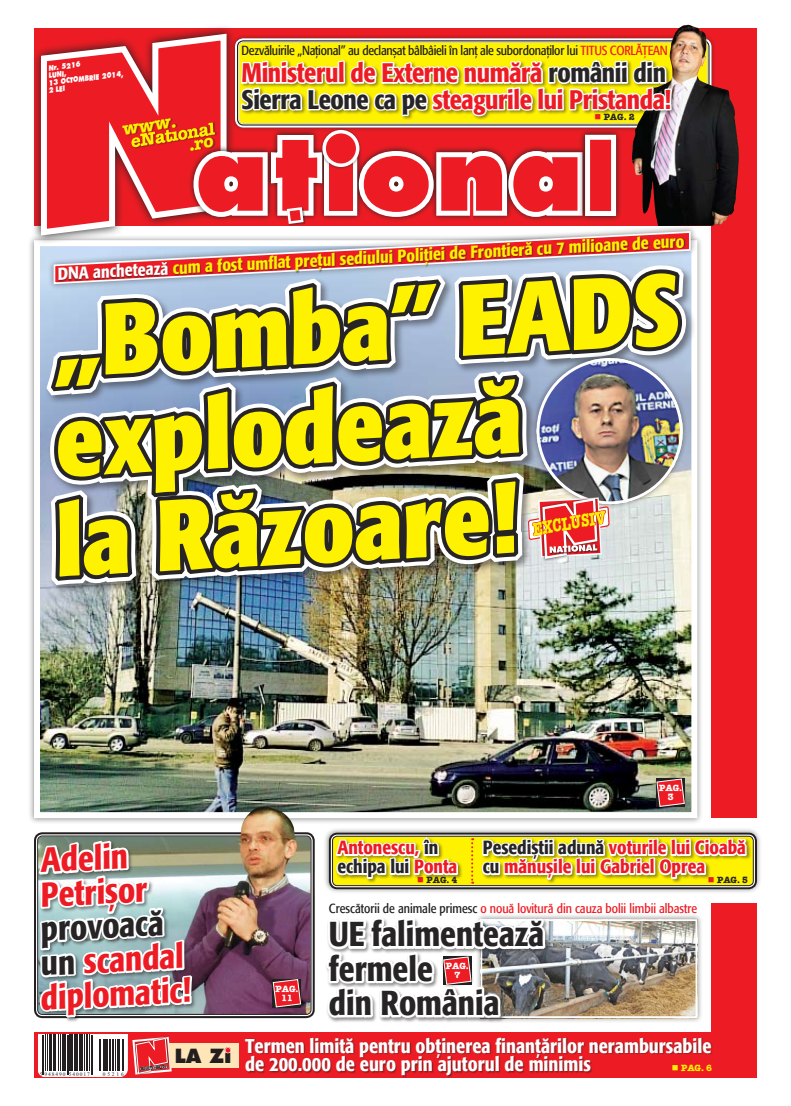
<style>
.page{position:relative;width:791px;height:1106px;background:#fff}
.page>*{position:absolute;margin:0;border:0;box-sizing:border-box;transform-origin:0 0}
.t1{font:100.7px "Futura Extra Bold Rom";color:#ed1c24}
.t2{font:700 condensed 99.6px/99.6px "R Formata";color:#fff200}
.t3{font:500 condensed 34.4px/34.3px "R Formata";color:#ed1c24}
.t4{font:500 condensed 34.4px/34.3px "R Formata";color:#272425}
.t5{font:500 condensed 26.7px/26.7px "R Formata";letter-spacing:-.015em;color:#ed1c24}
.t6{font:500 condensed 19.9px/18.4px "R Formata";color:#fff}
.t7{font:19.1px "Futura Extra Bold Rom";color:#231f20}
.t8{font:500 condensed 19px/19px "R Formata";color:#ed1c24}
.t9{font:18.2px "American Type Writer Bold Rom";color:#fff200;scale:.73 1}
.t10{font:17.6px "American Type Writer Bold Rom";color:#fff200}
.t11{font:500 condensed 17.3px "R Formata";color:#fff200}
.t12{font:13.1px "R Formata Condensed";letter-spacing:-.02em;color:#231f20}
.t13{font:13.1px "R Formata Condensed";color:#ed1c24}
.t14{font:9px "American Type Writer Bold Rom";color:#272425}
.t15{font:9px/9px "American Type Writer Bold Rom";color:#fff;text-align:center}
.t16{font:9px "American Type Writer Bold Rom";color:#fff200}
.t17{font:7.3px/7.3px "Futura Extra Bold Rom";color:#fff;scale:.8 1}
.t18{font:5.5px "Times New Roman";letter-spacing:.18em;color:#231f20}
.s1{color:#ed1c24}
.s2{color:#272425}
.s3{font-size:70.7px}
.s4{color:#fff}
.s5{color:#231f20}
</style>
<div class="page">
<div style="left:712px;top:28px;width:45px;height:790px;background:#ed1c24"></div>
<div style="left:712px;top:903px;width:45px;height:174px;background:#ed1c24"></div>
<div style="left:323px;top:827px;width:468px;height:102px;background:#231f20;opacity:.5"></div>
<div style="left:481px;top:837px;width:308px;height:62px;background:#231f20;opacity:.5"></div>
<svg style="left:31px;top:28px;width:5px;height:222px"></svg>
<div style="left:44px;top:263px;width:747px;height:439px;background:#231f20;opacity:.5"></div>
<img style="left:36px;top:24px;width:712px;height:1054px">
<p class="t17" style="left:45px;top:65px;width:97px;text-indent:3px;rotate:-7deg">Nr. 5216<br>lun i,<br>13 octombrie 2014,<br>2 LEI</p>
<p class="t10" style="left:121px;top:119px;width:56px;rotate:-9deg">www.</p>
<p class="t12" style="left:242px;top:43px;width:426px">Dezvăluirile „Naţional” au declanşat bâlbâieli în lanţ ale subordonaţilor lui <span class="s1">Titus Corlăţean</span></p>
<h3 class="t5" style="left:242px;top:60px;width:431px">Ministerul de Externe numără <span class="s2">românii din<br>Sierra Leone ca pe</span> steagurile lui Pristanda!</h3>
<p class="t14" style="left:594px;top:111px;width:42px"><span class="s1">■</span> PAG. 2</p>
<h1 class="t1" style="left:195px;top:111px;width:389px">at<span class="s3">I</span>ona</h1>
<p class="t11" style="left:57px;top:264px;width:629px;rotate:-3deg"><span class="s4">DNA anchetează</span> cum a fost umflat preţul sediului Poliţiei de Frontieră cu 7 milioane de euro</p>
<h2 class="t2" style="left:41px;top:295px;width:638px;rotate:-3deg">„Bomba” EADS explodează<br>la Răzoare!</h2>
<p class="t9" style="left:530px;top:518px;width:103px;rotate:-10deg">EXCLUSIV</p>
<p class="t15" style="left:659px;top:783px;width:24px">PAG.<br>3</p>
<p class="t8" style="left:483px;top:838px;width:265px"><span class="s2">Pesediștii adună</span> voturile lui Cioabă <span class="s2">cu</span> mănușile lui Gabriel Oprea</p>
<p class="t8" style="left:337px;top:838px;width:121px">Antonescu, <span class="s2">în echipa lui</span> Ponta</p>
<h3 class="t3" style="left:38px;top:844px;width:108px;rotate:-3deg">Adelin<br>Petrişor</h3>
<h3 class="t3" style="left:36px;top:913px;width:152px;rotate:-3deg"><span class="s2">provoacă un</span> scandal diplomatic!</h3>
<h3 class="t4" style="left:329px;top:918px;width:217px">UE falimentează fermele<br>din România</h3>
<p class="t14" style="left:417px;top:873px;width:42px"><span class="s1">■</span> PAG. 4</p>
<p class="t14" style="left:708px;top:873px;width:42px"><span class="s1">■</span> PAG. 5</p>
<p class="t13" style="left:329px;top:901px;width:370px"><span class="s5">Crescătorii de animale primesc</span> o nouă lovitură din cauza bolii limbii albastre</p>
<p class="t15" style="left:446px;top:961px;width:24px">PAG.<br>7</p>
<p class="t15" style="left:275px;top:983px;width:24px">PAG.<br>11</p>
<p class="t18" style="left:40px;top:1070px;width:52px">5 948490 540017</p>
<p class="t18" style="left:103px;top:1070px;width:22px">05216</p>
<p class="t7" style="left:175px;top:1044px;width:58px">lA Zi</p>
<p class="t6" style="left:245px;top:1036px;width:468px">Termen limită pentru obținerea finanțărilor nerambursabile de 200.000 de euro prin ajutorul de minimis</p>
<p class="t16" style="left:672px;top:1062px;width:42px">■ PAG. 6</p>
</div>
